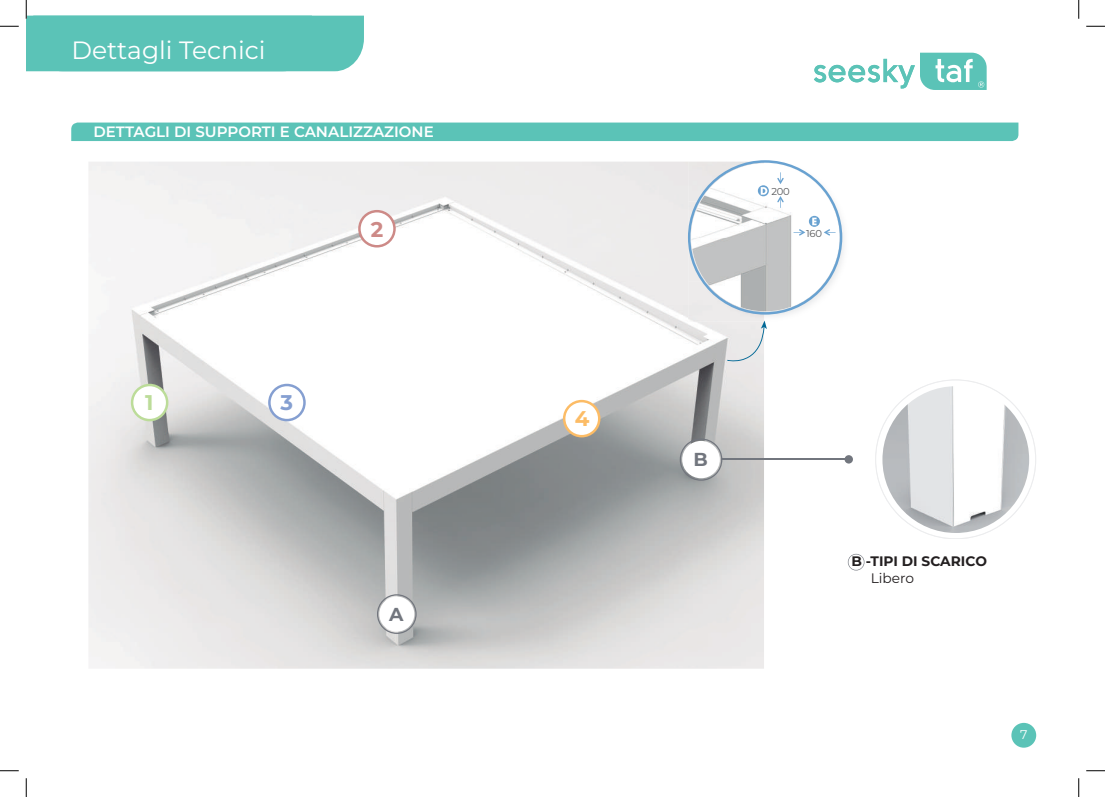
<style>
.page{position:relative;width:1105px;height:797px;background:#fff}
.page>*{position:absolute;margin:0;border:0;box-sizing:border-box;transform-origin:0 0}
.t1{font:25px "Montserrat";color:#fff}
.t2{font:700 21.25px "Montserrat";color:#859fd1}
.t3{font:700 21.25px "Montserrat";color:#bcdc99}
.t4{font:700 21.25px "Montserrat";color:#fcbc66}
.t5{font:700 21.25px "Montserrat";color:#cd8a87}
.t6{font:700 18.75px "Montserrat";color:#72767e}
.t7{font:600 15px "Montserrat";color:#fff}
.t8{font:700 13.75px "Montserrat";color:#231f20}
.t9{font:13.75px "Montserrat";color:#231f20}
.t10{font:12.5px "Montserrat";color:#fff}
.t11{font:10px "Montserrat";letter-spacing:-.03em;color:#57585a}
</style>
<div class="page">
<div style="left:1011px;top:723px;width:25px;height:24px;background:#5bc3b7;border-radius:50%"></div>
<svg style="left:848px;top:554px;width:16px;height:16px"></svg>
<img style="left:88px;top:162px;width:676px;height:506px">
<div style="left:71px;top:122px;width:947px;height:19px;background:#5bc3b7"></div>
<img style="left:726px;top:314px;width:38px;height:8px">
<img style="left:688px;top:314px;width:38px;height:8px">
<svg style="left:688px;top:160px;width:154px;height:154px"></svg>
<svg style="left:268px;top:384px;width:38px;height:37px"></svg>
<svg style="left:377px;top:594px;width:40px;height:40px"></svg>
<hr style="left:721px;top:458px;width:128px;height:2px;background:#72767e">
<div style="left:844px;top:455px;width:9px;height:8px;background:#72767e;border-radius:50%"></div>
<svg style="left:680px;top:438px;width:42px;height:43px"></svg>
<svg style="left:131px;top:384px;width:37px;height:37px"></svg>
<svg style="left:563px;top:400px;width:37px;height:37px"></svg>
<svg style="left:358px;top:210px;width:38px;height:37px"></svg>
<svg style="left:875px;top:379px;width:161px;height:160px"></svg>
<img style="left:882px;top:386px;width:147px;height:147px;border-radius:73px">
<svg style="left:814px;top:53px;width:173px;height:37px"></svg>
<svg style="left:727px;top:320px;width:40px;height:42px;background:#e2e5e7"></svg>
<svg style="left:0;top:25px;width:19px;height:2px"></svg>
<svg style="left:1086px;top:25px;width:19px;height:2px"></svg>
<svg style="left:0;top:770px;width:19px;height:1px"></svg>
<svg style="left:1086px;top:770px;width:19px;height:1px"></svg>
<svg style="left:25px;top:0;width:339px;height:71px"></svg>
<svg style="left:25px;top:778px;width:2px;height:19px"></svg>
<svg style="left:1078px;top:0;width:1px;height:19px"></svg>
<svg style="left:1078px;top:778px;width:1px;height:19px"></svg>
<h1 class="t1" style="left:72px;top:34px;width:195px">Dettagli Tecnici</h1>
<p class="t7" style="left:94px;top:122px;width:342px">DETTAGLI DI SUPPORTI E CANALIZZAZIONE</p>
<h2 class="t3" style="left:145px;top:388px;width:10px">1</h2>
<h2 class="t2" style="left:281px;top:388px;width:14px">3</h2>
<h2 class="t5" style="left:371px;top:215px;width:14px">2</h2>
<p class="t6" style="left:389px;top:601px;width:16px">A</p>
<h2 class="t4" style="left:575px;top:405px;width:16px">4</h2>
<p class="t11" style="left:771px;top:184px;width:20px">200</p>
<p class="t11" style="left:806px;top:226px;width:17px">160</p>
<p class="t6" style="left:694px;top:446px;width:16px">B</p>
<p class="t8" style="left:851px;top:552px;width:137px">B -TIPI DI SCARICO</p>
<p class="t9" style="left:871px;top:568px;width:45px">Libero</p>
<p class="t10" style="left:1020px;top:726px;width:9px">7</p>
</div>
